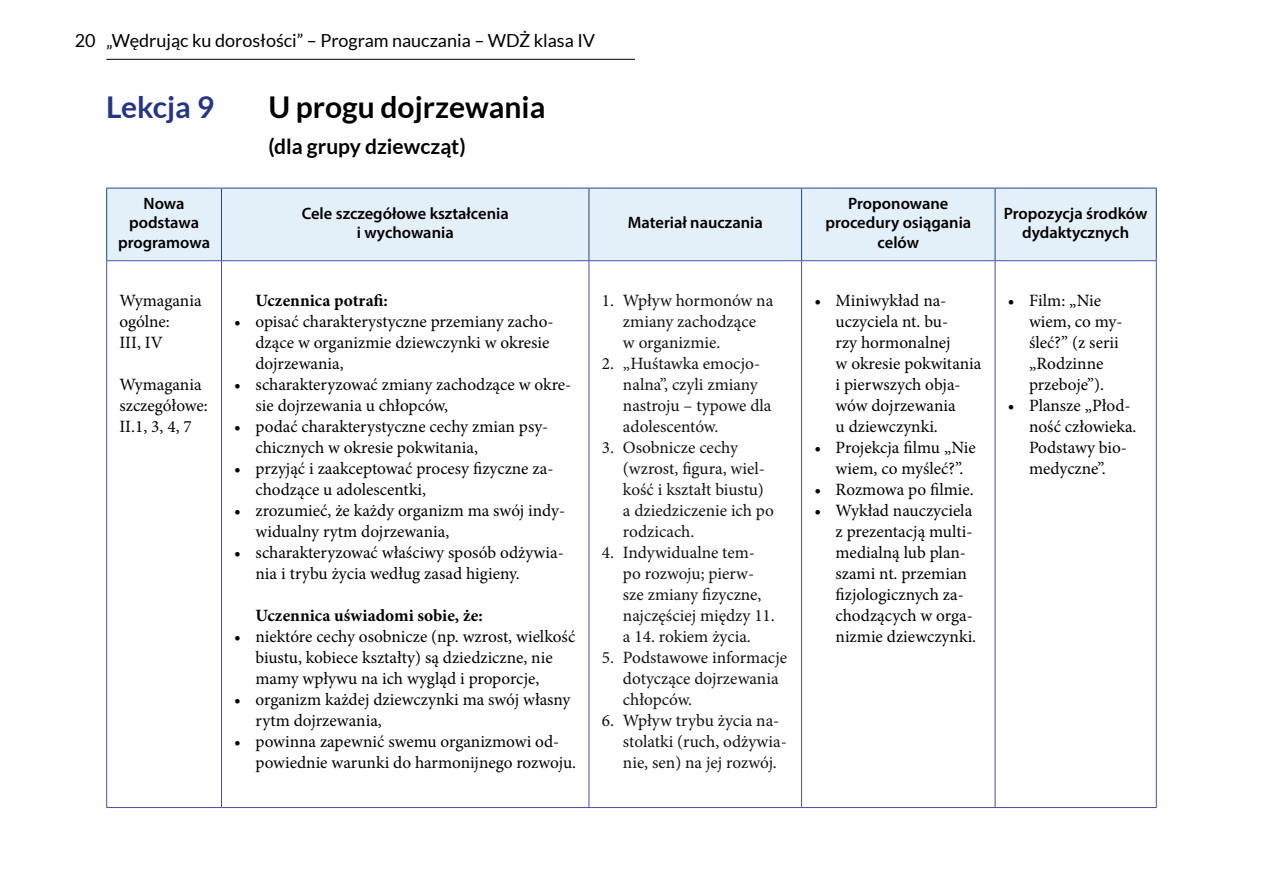
<style>
.page{position:relative;width:1263px;height:893px;background:#fff}
.page>*{position:absolute;margin:0;border:0;box-sizing:border-box;transform-origin:0 0}
.t1{font:700 30px "Lato";color:#000}
.t2{font:700 30px "Lato";color:#283583}
.t3{font:700 21px "Lato";color:#000}
.t4{font:18px "Lato";color:#000}
.t5{font:17.25px/21px "Minion Pro";color:#000}
.t6{font:17.25px/21px "Minion Pro";color:#141014}
.t7{font:700 17.25px "Minion Pro";color:#000}
.t8{font:600 16.5px/19.5px "Myriad Pro";color:#000;text-align:center}
</style>
<div class="page">
<hr style="left:106px;top:59px;width:529px;height:1px;background:#000">
<div style="left:107px;top:189px;width:1049px;height:71px;background:#e3f0f9"></div>
<hr style="left:221px;top:188px;width:1px;height:72px;background:#294487">
<hr style="left:589px;top:188px;width:1px;height:72px;background:#294487">
<hr style="left:801px;top:188px;width:1px;height:72px;background:#294487">
<hr style="left:995px;top:188px;width:1px;height:72px;background:#294487">
<hr style="left:221px;top:261px;width:1px;height:546px;background:#4b4baa">
<hr style="left:589px;top:261px;width:1px;height:546px;background:#4b4baa">
<hr style="left:801px;top:261px;width:1px;height:546px;background:#4b4baa">
<hr style="left:995px;top:261px;width:1px;height:546px;background:#4b4baa">
<hr style="left:106px;top:188px;width:115px;height:1px;background:#294487">
<hr style="left:106px;top:188px;width:1px;height:72px;background:#294487">
<hr style="left:221px;top:188px;width:368px;height:1px;background:#294487">
<hr style="left:589px;top:188px;width:212px;height:1px;background:#294487">
<hr style="left:801px;top:188px;width:194px;height:1px;background:#294487">
<hr style="left:995px;top:188px;width:162px;height:1px;background:#294487">
<hr style="left:1156px;top:188px;width:1px;height:72px;background:#294487">
<hr style="left:106px;top:260px;width:115px;height:1px;background:#4b4baa">
<hr style="left:106px;top:261px;width:1px;height:546px;background:#4b4baa">
<hr style="left:221px;top:260px;width:368px;height:1px;background:#4b4baa">
<hr style="left:589px;top:260px;width:212px;height:1px;background:#4b4baa">
<hr style="left:801px;top:260px;width:194px;height:1px;background:#4b4baa">
<hr style="left:995px;top:260px;width:162px;height:1px;background:#4b4baa">
<hr style="left:1156px;top:261px;width:1px;height:546px;background:#4b4baa">
<hr style="left:106px;top:807px;width:115px;height:1px;background:#4b4baa">
<hr style="left:221px;top:807px;width:368px;height:1px;background:#4b4baa">
<hr style="left:589px;top:807px;width:212px;height:1px;background:#4b4baa">
<hr style="left:801px;top:807px;width:194px;height:1px;background:#4b4baa">
<hr style="left:995px;top:807px;width:162px;height:1px;background:#4b4baa">
<p class="t4" style="left:75px;top:31px;width:522px">20 „Wędrując ku dorosłości” – Program nauczania – WDŻ klasa IV</p>
<h1 class="t2" style="left:106px;top:90px;width:109px">Lekcja 9</h1>
<h1 class="t1" style="left:268px;top:90px;width:279px">U progu dojrzewania</h1>
<p class="t3" style="left:268px;top:134px;width:199px">(dla grupy dziewcząt)</p>
<p class="t8" style="left:118px;top:193px;width:93px">Nowa podstawa programowa</p>
<p class="t8" style="left:302px;top:203px;width:209px">Cele szczegółowe kształcenia i wychowania</p>
<p class="t8" style="left:628px;top:213px;width:136px">Materiał nauczania</p>
<p class="t5" style="left:119px;top:290px;width:84px">Wymagania ogólne:<br>III, IV</p>
<p class="t5" style="left:119px;top:374px;width:90px">Wymagania szczegółowe:<br>II.1, 3, 4, 7</p>
<p class="t7" style="left:255px;top:288px;width:134px">Uczennica potrafi:</p>
<p class="t5" style="left:255px;top:311px;width:300px;text-indent:-21px">• opisać charakterystyczne przemiany zacho&shy;dzące w organizmie dziewczynki w okresie dojrzewania,</p>
<p class="t5" style="left:255px;top:374px;width:317px;text-indent:-21px">• scharakteryzować zmiany zachodzące w okre&shy;sie dojrzewania u chłopców,</p>
<p class="t5" style="left:255px;top:416px;width:294px;text-indent:-21px">• podać charakterystyczne cechy zmian psy&shy;chicznych w okresie pokwitania,</p>
<p class="t5" style="left:255px;top:458px;width:299px;text-indent:-21px">• przyjąć i zaakceptować procesy fizyczne za&shy;chodzące u adolescentki,</p>
<p class="t5" style="left:255px;top:500px;width:311px;text-indent:-21px">• zrozumieć, że każdy organizm ma swój indy&shy;widualny rytm dojrzewania,</p>
<p class="t5" style="left:255px;top:542px;width:310px;text-indent:-21px">• scharakteryzować właściwy sposób odżywia&shy;nia i trybu życia według zasad higieny.</p>
<p class="t7" style="left:255px;top:603px;width:229px">Uczennica uświadomi sobie, że:</p>
<p class="t5" style="left:255px;top:626px;width:321px;text-indent:-21px">• niektóre cechy osobnicze (np. wzrost, wielkość biustu, kobiece kształty) są dziedziczne, nie mamy wpływu na ich wygląd i proporcje,</p>
<p class="t5" style="left:255px;top:689px;width:317px;text-indent:-21px">• organizm każdej dziewczynki ma swój własny rytm dojrzewania,</p>
<p class="t5" style="left:255px;top:731px;width:322px;text-indent:-21px">• powinna zapewnić swemu organizmowi od&shy;powiednie warunki do harmonijnego rozwoju.</p>
<p class="t6" style="left:623px;top:290px;width:152px;text-indent:-21px">1. Wpływ hormonów na zmiany zachodzące<br>w organizmie.</p>
<p class="t6" style="left:623px;top:353px;width:150px;text-indent:-21px">2. „Huśtawka emocjo&shy;nalna”, czyli zmiany nastroju – typowe dla adolescentów.</p>
<p class="t6" style="left:623px;top:437px;width:152px;text-indent:-21px">3. Osobnicze cechy (wzrost, figura, wiel&shy;kość i kształt biustu) a dziedziczenie ich po rodzicach.</p>
<p class="t6" style="left:623px;top:542px;width:153px;text-indent:-21px">4. Indywidualne tem&shy;po rozwoju; pierw&shy;sze zmiany fizyczne, najczęściej między 11. a 14. rokiem życia.</p>
<p class="t6" style="left:623px;top:647px;width:166px;text-indent:-21px">5. Podstawowe informacje dotyczące dojrzewania chłopców.</p>
<p class="t6" style="left:623px;top:710px;width:165px;text-indent:-21px">6. Wpływ trybu życia na&shy;stolatki (ruch, odżywia&shy;nie, sen) na jej rozwój.</p>
<p class="t8" style="left:825px;top:193px;width:148px">Proponowane procedury osiągania celów</p>
<p class="t8" style="left:1004px;top:203px;width:145px">Propozycja środków dydaktycznych</p>
<p class="t5" style="left:835px;top:290px;width:147px;text-indent:-21px">• Miniwykład na&shy;uczyciela nt. bu-<br>rzy hormonalnej<br>w okresie pokwitania i pierwszych obja&shy;wów dojrzewania<br>u dziewczynki.</p>
<p class="t5" style="left:814px;top:437px;width:163px;text-align:center">• Projekcja filmu „Nie wiem, co myśleć?”.</p>
<p class="t5" style="left:814px;top:479px;width:161px">• Rozmowa po filmie.</p>
<p class="t5" style="left:835px;top:500px;width:142px;text-indent:-21px">• Wykład nauczyciela z prezentacją multi&shy;medialną lub plan&shy;szami nt. przemian fizjologicznych za&shy;chodzących w orga&shy;nizmie dziewczynki.</p>
<p class="t5" style="left:1029px;top:290px;width:95px;text-indent:-21px">• Film: „Nie wiem, co my&shy;śleć?” (z serii „Rodzinne przeboje”).</p>
<p class="t5" style="left:1029px;top:395px;width:109px;text-indent:-21px">• Plansze „Płod&shy;ność człowieka.<br>Podstawy bio&shy;medyczne”.</p>
</div>
